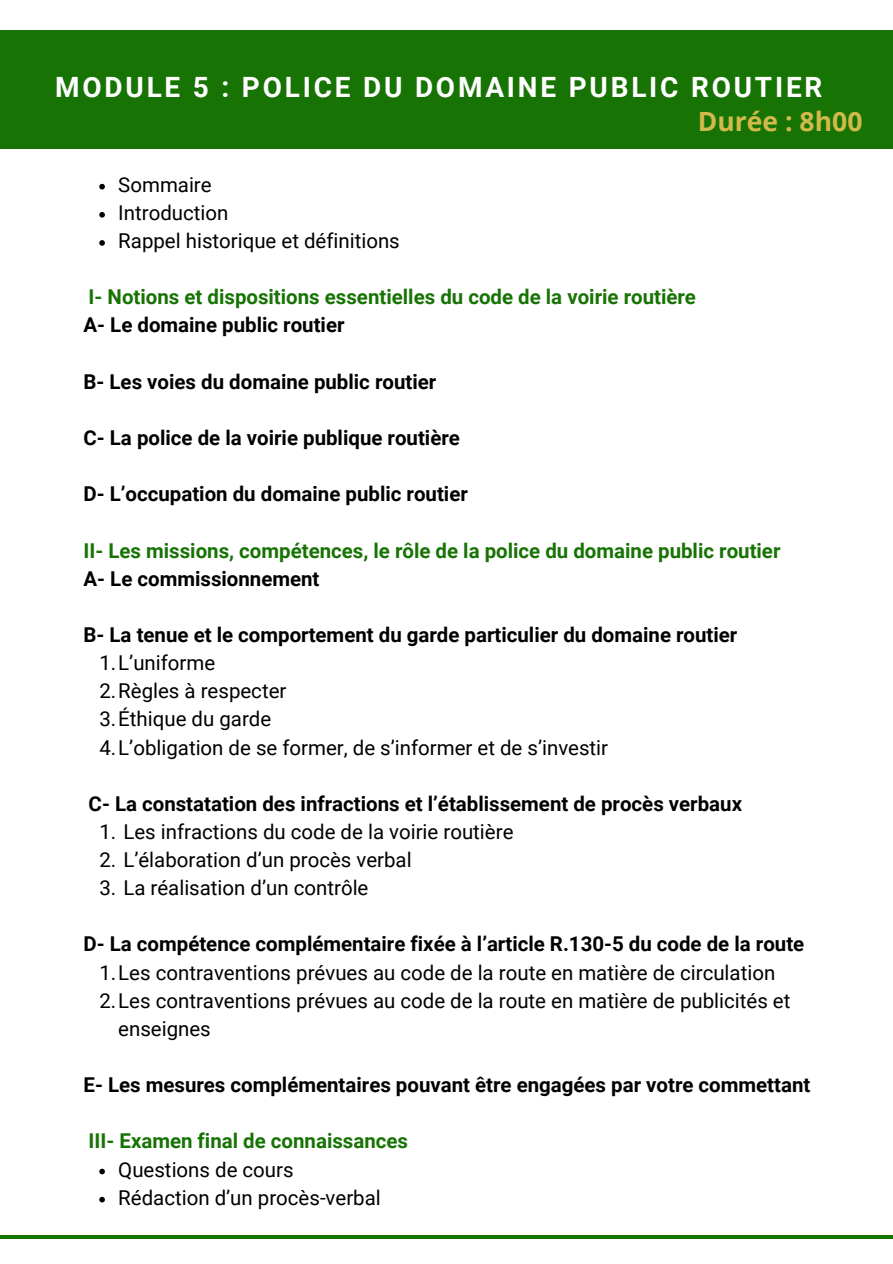
<style>
.page{position:relative;width:893px;height:1264px;background:#fff}
.page>*{position:absolute;margin:0;border:0;box-sizing:border-box;transform-origin:0 0}
.t1{font:700 27.9px "Roboto";letter-spacing:.1em;color:#fff}
.t2{font:700 26.55px "Open Sans";color:#d1ba4b}
.t3{font:20.4px/28.2px "Roboto";color:#000}
.t4{font:700 20.4px "Roboto";color:#000}
.t5{font:700 20.4px/28.2px "Roboto";color:#177304}
.s1{color:#000}
</style>
<div class="page">
<hr style="left:0;top:1235px;width:892px;height:3px;background:#177304">
<div style="left:0;top:30px;width:892px;height:119px;background:#177304"></div>
<svg style="left:99px;top:184px;width:6px;height:5px"></svg>
<svg style="left:99px;top:212px;width:6px;height:6px"></svg>
<svg style="left:99px;top:240px;width:6px;height:6px"></svg>
<svg style="left:99px;top:1168px;width:6px;height:6px"></svg>
<svg style="left:99px;top:1196px;width:6px;height:6px"></svg>
<h1 class="t1" style="left:55px;top:71px;width:768px">MODULE 5 : POLICE DU DOMAINE PUBLIC ROUTIER</h1>
<p class="t2" style="left:697px;top:103px;width:166px">Durée : 8h00</p>
<h2 class="t3" style="left:118px;top:171px;width:95px">Sommaire</h2>
<p class="t3" style="left:118px;top:199px;width:112px">Introduction</p>
<p class="t3" style="left:118px;top:227px;width:283px">Rappel historique et définitions</p>
<p class="t5" style="left:83px;top:283px;width:614px">I- Notions et dispositions essentielles du code de la voirie routière<br><span class="s1">A- Le domaine public routier</span></p>
<h3 class="t4" style="left:83px;top:370px;width:354px">B- Les voies du domaine public routier</h3>
<h3 class="t4" style="left:83px;top:426px;width:378px">C- La police de la voirie publique routière</h3>
<h3 class="t4" style="left:83px;top:482px;width:386px">D- L’occupation du domaine public routier</h3>
<h3 class="t5" style="left:83px;top:536px;width:698px">II- Les missions, compétences, le rôle de la police du domaine public routier<br><span class="s1">A- Le commissionnement</span></h3>
<h3 class="t4" style="left:83px;top:623px;width:655px">B- La tenue et le comportement du garde particulier du domaine routier</h3>
<h3 class="t3" style="left:99px;top:649px;width:117px">1.L’uniforme</h3>
<p class="t3" style="left:99px;top:677px;width:188px">2.Règles à respecter</p>
<p class="t3" style="left:99px;top:705px;width:173px">3.Éthique du garde</p>
<p class="t3" style="left:99px;top:733px;width:510px">4.L’obligation de se former, de s’informer et de s’investir</p>
<p class="t4" style="left:89px;top:791px;width:655px">C- La constatation des infractions et l’établissement de procès verbaux</p>
<h3 class="t3" style="left:99px;top:817px;width:415px">1. Les infractions du code de la voirie routière</h3>
<p class="t3" style="left:99px;top:846px;width:314px">2. L’élaboration d’un procès verbal</p>
<p class="t3" style="left:99px;top:874px;width:270px">3. La réalisation d’un contrôle</p>
<p class="t4" style="left:83px;top:932px;width:722px">D- La compétence complémentaire fixée à l’article R.130-5 du code de la route</p>
<h3 class="t3" style="left:99px;top:958px;width:677px">1.Les contraventions prévues au code de la route en matière de circulation</h3>
<p class="t3" style="left:118px;top:986px;width:673px;text-indent:-19px">2.Les contraventions prévues au code de la route en matière de publicités et enseignes</p>
<p class="t4" style="left:83px;top:1073px;width:728px">E- Les mesures complémentaires pouvant être engagées par votre commettant</p>
<h3 class="t5" style="left:89px;top:1127px;width:321px">III- Examen final de connaissances</h3>
<h3 class="t3" style="left:118px;top:1155px;width:177px">Questions de cours</h3>
<p class="t3" style="left:118px;top:1183px;width:264px">Rédaction d’un procès-verbal</p>
</div>
